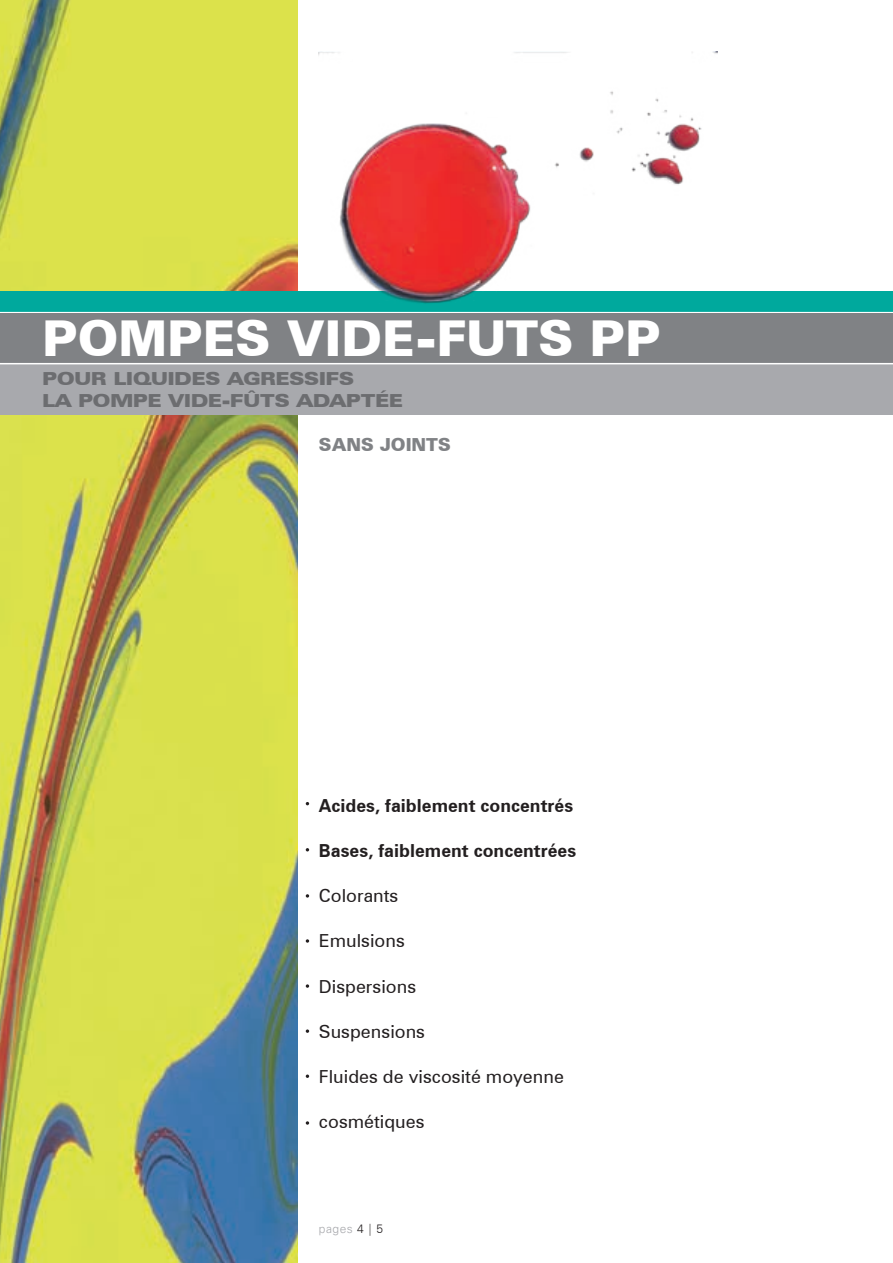
<style>
.page{position:relative;width:893px;height:1263px;background:#fff}
.page>*{position:absolute;margin:0;border:0;box-sizing:border-box;transform-origin:0 0}
.t1{font:900 49.5px "Zurich BT";color:#fff}
.t2{font:18px "Zurich BT";color:#231f20}
.t3{font:700 18px "Zurich BT";color:#231f20}
.t4{font:900 expanded 18px/21.6px "Zurich BT";color:#6c6d70}
.t5{font:900 18px "Zurich BT";color:#808285}
.t6{font:300 12px "Univers";letter-spacing:.04em;color:#a8a9ad}
.s1{font-family:"Zurich BT";color:#231f20}
</style>
<div class="page">
<img style="left:0;top:0;width:298px;height:1263px">
<div style="left:0;top:291px;width:893px;height:22px;background:#00a99d"></div>
<hr style="left:0;top:312px;width:893px;height:1px;background:#fff">
<img style="left:319px;top:52px;width:399px;height:260px">
<svg style="left:306px;top:894px;width:3px;height:4px"></svg>
<svg style="left:306px;top:939px;width:3px;height:4px"></svg>
<svg style="left:306px;top:984px;width:3px;height:4px"></svg>
<svg style="left:306px;top:1029px;width:3px;height:4px"></svg>
<svg style="left:306px;top:1074px;width:3px;height:4px"></svg>
<div style="left:0;top:313px;width:893px;height:51px;background:#808285"></div>
<div style="left:0;top:364px;width:893px;height:51px;background:#a8a9ad"></div>
<hr style="left:0;top:363px;width:893px;height:1px;background:#fff">
<svg style="left:306px;top:1121px;width:3px;height:4px"></svg>
<h1 class="t1" style="left:43px;top:308px;width:620px">POMPES VIDE-FUTS PP</h1>
<p class="t4" style="left:43px;top:368px;width:362px">POUR LIQUIDES AGRESSIFS<br>LA POMPE VIDE-FÛTS ADAPTÉE</p>
<p class="t5" style="left:319px;top:433px;width:134px">SANS JOINTS</p>
<p class="t3" style="left:319px;top:794px;width:256px">Acides, faiblement concentrés</p>
<p class="t3" style="left:319px;top:840px;width:259px">Bases, faiblement concentrées</p>
<p class="t2" style="left:319px;top:885px;width:81px">Colorants</p>
<p class="t2" style="left:319px;top:930px;width:87px">Emulsions</p>
<p class="t2" style="left:319px;top:975px;width:99px">Dispersions</p>
<p class="t2" style="left:319px;top:1020px;width:108px">Suspensions</p>
<p class="t2" style="left:319px;top:1066px;width:247px">Fluides de viscosité moyenne</p>
<p class="t2" style="left:319px;top:1111px;width:107px">cosmétiques</p>
<p class="t6" style="left:319px;top:1221px;width:66px">pages <span class="s1">4 | 5</span></p>
</div>
